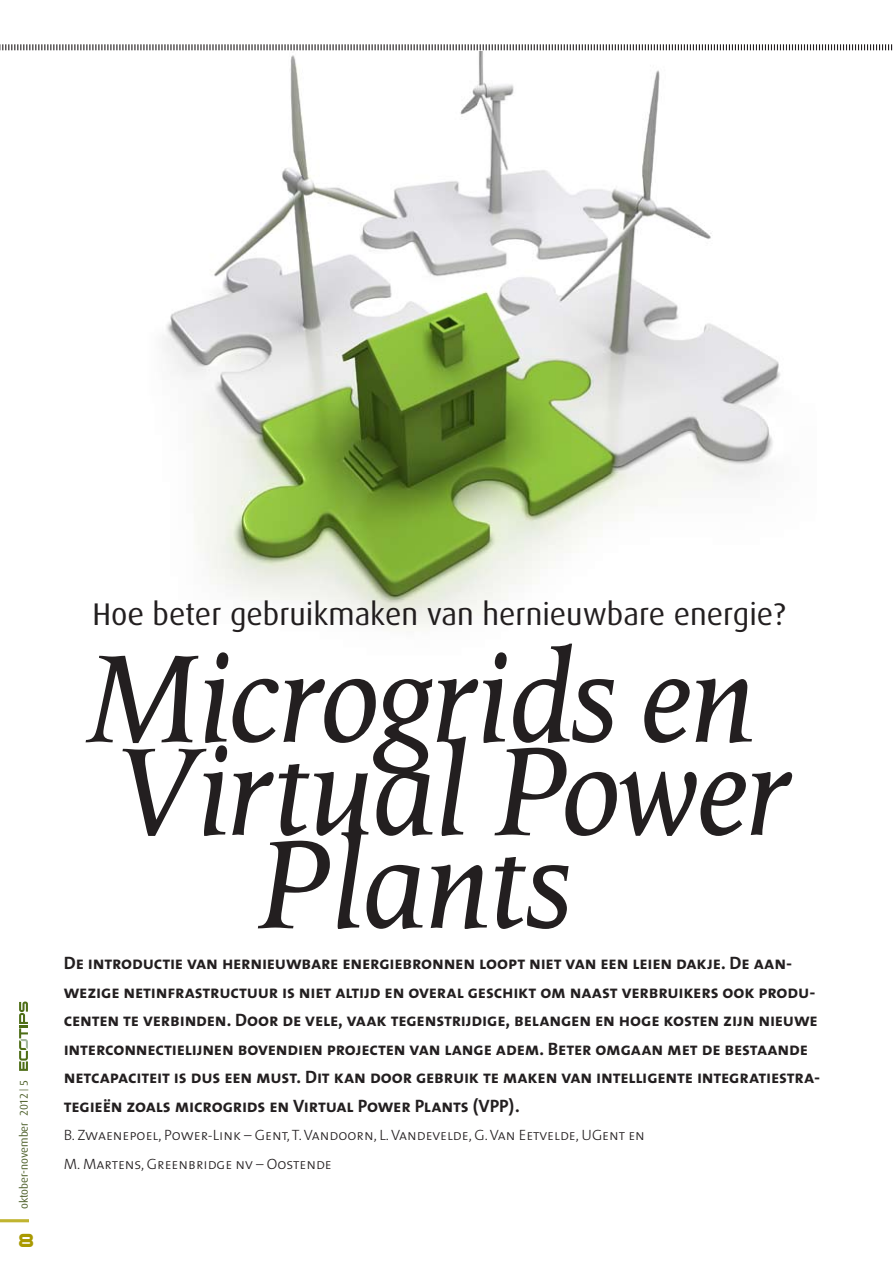
<style>
.page{position:relative;width:893px;height:1263px;background:#fff}
.page>*{position:absolute;margin:0;border:0;box-sizing:border-box;transform-origin:0 0}
.t1{font:italic 141px "Octavian MT Std";letter-spacing:-.01em;color:#231f20}
.t2{font:31.35px "Dax";color:#231f20}
.t3{font:18px/28.5px "The Sans Bold Caps";letter-spacing:-.01em;color:#231f20}
.t4{font:15px/28.5px "The Sans Light Caps";color:#231f20}
.t5{font:11.25px "Dax";color:#4e602b}
.s1{font-size:9px}
</style>
<div class="page">
<hr style="left:0;top:1219px;width:29px;height:3px;background:#c0b430">
<svg style="left:0;top:44px;width:893px;height:7px"></svg>
<svg style="left:19px;top:1001px;width:9px;height:70px"></svg>
<img style="left:163px;top:51px;width:617px;height:577px">
<p class="t5" style="left:18px;top:1209px;width:131px;rotate:-90deg">oktober-november 2012 <span class="s1">|</span> 5</p>
<p class="t2" style="left:92px;top:597px;width:695px">Hoe beter gebruikmaken van hernieuwbare energie?</p>
<p class="t1" style="left:85px;top:624px;width:673px">Microgrids en</p>
<p class="t1" style="left:112px;top:717px;width:683px">Virtual Power</p>
<p class="t1" style="left:257px;top:810px;width:317px">Plants</p>
<p class="t3" style="left:64px;top:948px;width:758px">De introductie van hernieuwbare energiebronnen loopt niet van een leien dakje. De aan&shy;wezige netinfrastructuur is niet altijd en overal geschikt om naast verbruikers ook produ&shy;centen te verbinden. Door de vele, vaak tegenstrijdige, belangen en hoge kosten zijn nieuwe interconnectielijnen bovendien projecten van lange adem. Beter omgaan met de bestaande netcapaciteit is dus een must. Dit kan door gebruik te maken van intelligente integratiestra&shy;tegieën zoals microgrids en Virtual Power Plants (VPP).</p>
<p class="t4" style="left:64px;top:1120px;width:583px">B. Zwaenepoel, Power-Link – Gent, T. Vandoorn, L. Vandevelde, G. Van Eetvelde, UGent en<br>M. Martens, Greenbridge nv – Oostende</p>
</div>
